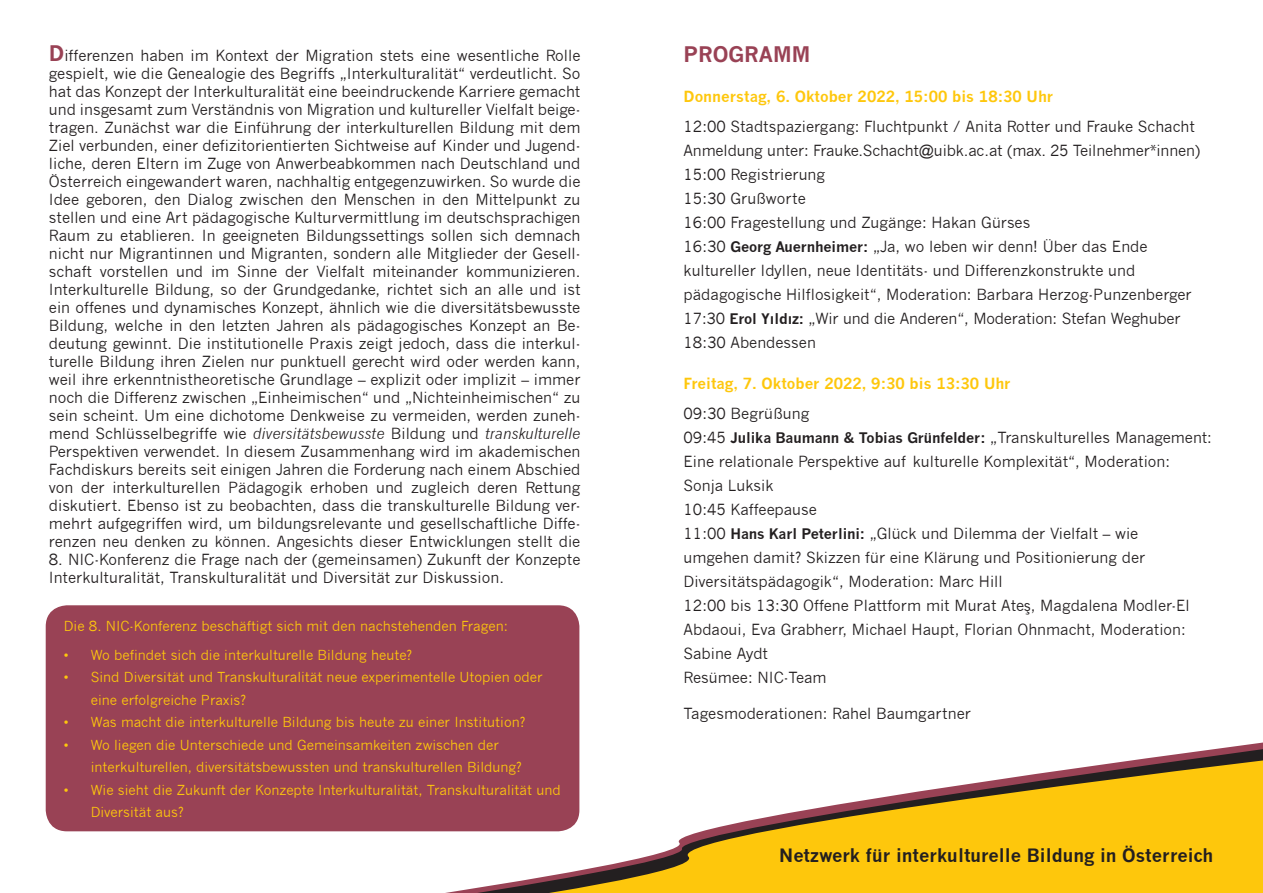
<style>
.page{position:relative;width:1263px;height:893px;background:#fff}
.page>*{position:absolute;margin:0;border:0;box-sizing:border-box;transform-origin:0 0}
.t1{font:700 21px "News Gothic";color:#994255}
.t2{font:700 18px "News Gothic";color:#231f20}
.t3{font:15px/18px "News Gothic";color:#231f20}
.Überschrift{font:700 15px "News Gothic";color:#fec70c}
.t4{font:13.5px/22.5px "News Gothic";color:#fec70c}
.s1{font-weight:700;font-size:21px;color:#994255}
.s2{font-style:italic}
.s3{font-weight:700;font-size:14.25px}
.s4{font-family:"News Gothic BT"}
</style>
<div class="page">
<svg style="left:49px;top:753px;width:1214px;height:140px"></svg>
<div style="left:46px;top:605px;width:533px;height:226px;background:#994255;border-radius:21px"></div>
<p class="t3" style="left:49px;top:46px;width:533px;text-align:justify"><span class="s1">D</span>ifferenzen haben im Kontext der Migration stets eine wesentliche Rolle gespielt, wie die Genealogie des Begriffs „Interkulturalität“ verdeutlicht. So hat das Konzept der Interkulturalität eine beeindruckende Karriere gemacht und insgesamt zum Verständnis von Migration und kultureller Vielfalt beige&shy;tragen. Zunächst war die Einführung der interkulturellen Bildung mit dem Ziel verbunden, einer defizitorientierten Sichtweise auf Kinder und Jugend&shy;liche, deren Eltern im Zuge von Anwerbeabkommen nach Deutschland und Österreich eingewandert waren, nachhaltig entgegenzuwirken. So wurde die Idee geboren, den Dialog zwischen den Menschen in den Mittelpunkt zu stellen und eine Art pädagogische Kulturvermittlung im deutschsprachigen Raum zu etablieren. In geeigneten Bildungssettings sollen sich demnach nicht nur Migrantinnen und Migranten, sondern alle Mitglieder der Gesell&shy;schaft vorstellen und im Sinne der Vielfalt miteinander kommunizieren.<br>Interkulturelle Bildung, so der Grundgedanke, richtet sich an alle und ist ein offenes und dynamisches Konzept, ähnlich wie die diversitätsbewusste Bildung, welche in den letzten Jahren als pädagogisches Konzept an Be&shy;deutung gewinnt. Die institutionelle Praxis zeigt jedoch, dass die interkul&shy;turelle Bildung ihren Zielen nur punktuell gerecht wird oder werden kann, weil ihre erkenntnistheoretische Grundlage – explizit oder implizit – immer noch die Differenz zwischen „Einheimischen“ und „Nichteinheimischen“ zu sein scheint. Um eine dichotome Denkweise zu vermeiden, werden zuneh&shy;mend Schlüsselbegriffe wie <span class="s2">diversitätsbewusste</span> Bildung und <span class="s2">transkulturelle </span>Perspektiven verwendet. In diesem Zusammenhang wird im akademischen Fachdiskurs bereits seit einigen Jahren die Forderung nach einem Abschied von der interkulturellen Pädagogik erhoben und zugleich deren Rettung diskutiert. Ebenso ist zu beobachten, dass die transkulturelle Bildung ver&shy;mehrt aufgegriffen wird, um bildungsrelevante und gesellschaftliche Diffe&shy;renzen neu denken zu können. Angesichts dieser Entwicklungen stellt die</p>
<p class="t3" style="left:49px;top:550px;width:533px">8. NIC-Konferenz die Frage nach der (gemeinsamen) Zukunft der Konzepte<br>Interkulturalität, Transkulturalität und Diversität zur Diskussion.</p>
<p class="t4" style="left:64px;top:615px;width:446px">Die 8. NIC-Konferenz beschäftigt sich mit den nachstehenden Fragen:</p>
<p class="t4" style="left:64px;top:644px;width:350px">• Wo befindet sich die interkulturelle Bildung heute?</p>
<p class="t4" style="left:91px;top:666px;width:453px;text-indent:-27px">• Sind Diversität und Transkulturalität neue experimentelle Utopien oder eine erfolgreiche Praxis?</p>
<p class="t4" style="left:64px;top:711px;width:463px">• Was macht die interkulturelle Bildung bis heute zu einer Institution?</p>
<p class="t4" style="left:91px;top:734px;width:433px;text-indent:-27px">• Wo liegen die Unterschiede und Gemeinsamkeiten zwischen der interkulturellen, diversitätsbewussten und transkulturellen Bildung?</p>
<p class="t4" style="left:91px;top:779px;width:471px;text-indent:-27px">• Wie sieht die Zukunft der Konzepte Interkulturalität, Transkulturalität und<br>Diversität aus?</p>
<p class="t1" style="left:684px;top:41px;width:128px">PROGRAMM</p>
<p class="Überschrift" style="left:684px;top:87px;width:371px">Donnerstag, 6. Oktober 2022, 15:00 bis 18:30 Uhr</p>
<p class="t3" style="left:684px;top:118px;width:513px">12:00 Stadtspaziergang: Fluchtpunkt / Anita Rotter und Frauke Schacht</p>
<p class="t3" style="left:684px;top:142px;width:518px">Anmeldung unter: Frauke.Schacht@uibk.ac.at (max. 25 Teilnehmer*innen)</p>
<p class="t3" style="left:684px;top:166px;width:143px">15:00 Registrierung</p>
<p class="t3" style="left:684px;top:190px;width:124px">15:30 Grußworte</p>
<p class="t3" style="left:684px;top:214px;width:348px">16:00 Fragestellung und Zugänge: Hakan Gürses</p>
<p class="t3" style="left:684px;top:235px;width:509px;line-height:24px">16:30 <span class="s3">Georg Auernheimer:</span> „Ja, wo leben wir denn! Über das Ende kultureller Idyllen, neue Identitäts- und Differenzkonstrukte und pädagogische Hilflosigkeit“, Moderation: Barbara Herzog-Punzenberger</p>
<p class="t3" style="left:684px;top:310px;width:498px">17:30 <span class="s3">Erol Yıldız:</span> „Wir und die Anderen“, Moderation: Stefan Weghuber</p>
<p class="t3" style="left:684px;top:334px;width:134px">18:30 Abendessen</p>
<p class="Überschrift" style="left:684px;top:374px;width:329px">Freitag, 7. Oktober 2022, 9:30 bis 13:30 Uhr</p>
<p class="t3" style="left:684px;top:404px;width:127px">09:30 Begrüßung</p>
<p class="t3" style="left:684px;top:425px;width:530px;line-height:24px">09:45 <span class="s3">Julika Baumann &amp; Tobias Grünfelder:</span> „Transkulturelles Management:<br>Eine relationale Perspektive auf kulturelle Komplexität“, Moderation:<br>Sonja Luksik</p>
<p class="t3" style="left:684px;top:500px;width:135px">10:45 Kaffeepause</p>
<p class="t3" style="left:684px;top:521px;width:463px;line-height:24px">11:00 <span class="s3">Hans Karl Peterlini:</span> „Glück und Dilemma der Vielfalt – wie umgehen damit? Skizzen für eine Klärung und Positionierung der<br>Diversitätspädagogik“, Moderation: Marc Hill</p>
<p class="t3" style="left:684px;top:593px;width:508px;line-height:24px">12:00 bis 13:30 Offene Plattform mit Murat Ate<span class="s4">ş</span>, Magdalena Modler-El<br>Abdaoui, Eva Grabherr, Michael Haupt, Florian Ohnmacht, Moderation:<br>Sabine Aydt</p>
<p class="t3" style="left:684px;top:668px;width:145px">Resümee: NIC-Team</p>
<p class="t3" style="left:684px;top:704px;width:289px">Tagesmoderationen: Rahel Baumgartner</p>
<p class="t2" style="left:779px;top:845px;width:435px">Netzwerk für interkulturelle Bildung in Österreich</p>
</div>
